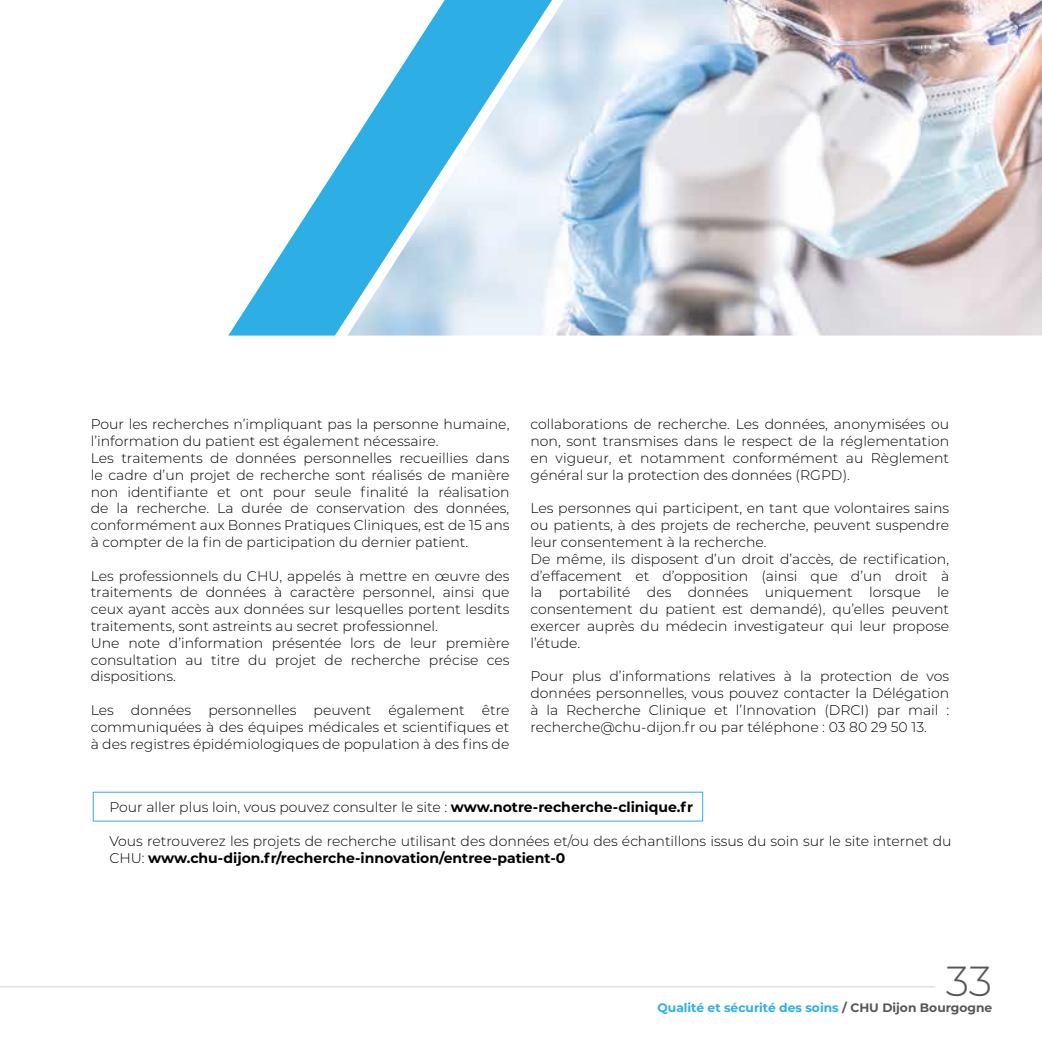
<style>
.page{position:relative;width:1042px;height:1042px;background:#fff}
.page>*{position:absolute;margin:0;border:0;box-sizing:border-box;transform-origin:0 0}
.t1{font:300 42px "Montserrat";color:#575756}
.t2{font:300 14px/16.8px "Montserrat";color:#000}
.t3{font:700 12.25px "Montserrat";color:#2dafe6}
.s1{font-weight:700}
.s2{color:#575756}
</style>
<div class="page">
<hr style="left:0;top:986px;width:935px;height:1px;background:#e3e3e3">
<svg style="left:228px;top:151px;width:119px;height:184px"></svg>
<img style="left:347px;top:0;width:695px;height:335px">
<p class="t2" style="left:91px;top:415px;width:420px">Pour les recherches n’impliquant pas la personne humaine, l’information du patient est également nécessaire.<br>Les traitements de données personnelles recueillies dans le cadre d’un projet de recherche sont réalisés de manière non identifiante et ont pour seule finalité la réalisation de la recherche. La durée de conservation des données, conformément aux Bonnes Pratiques Cliniques, est de 15 ans à compter de la fin de participation du dernier patient.</p>
<p class="t2" style="left:91px;top:567px;width:420px">Les professionnels du CHU, appelés à mettre en œuvre des traitements de données à caractère personnel, ainsi que ceux ayant accès aux données sur lesquelles portent lesdits traitements, sont astreints au secret professionnel.<br>Une note d’information présentée lors de leur première consultation au titre du projet de recherche précise ces dispositions.</p>
<p class="t2" style="left:91px;top:701px;width:420px;text-align:justify">Les données personnelles peuvent également être communiquées à des équipes médicales et scientifiques et à des registres épidémiologiques de population à des fins de</p>
<p class="t2" style="left:530px;top:415px;width:420px;text-align:justify">collaborations de recherche. Les données, anonymisées ou non, sont transmises dans le respect de la réglementation en vigueur, et notamment conformément au Règlement général sur la protection des données (RGPD).</p>
<p class="t2" style="left:530px;top:499px;width:420px">Les personnes qui participent, en tant que volontaires sains ou patients, à des projets de recherche, peuvent suspendre leur consentement à la recherche.<br>De même, ils disposent d’un droit d’accès, de rectification, d’effacement et d’opposition (ainsi que d’un droit à la portabilité des données uniquement lorsque le consentement du patient est demandé), qu’elles peuvent exercer auprès du médecin investigateur qui leur propose l’étude.</p>
<p class="t2" style="left:530px;top:667px;width:420px;text-align:justify">Pour plus d’informations relatives à la protection de vos données personnelles, vous pouvez contacter la Délégation à la Recherche Clinique et l’Innovation (DRCI) par mail : recherche@chu-dijon.fr ou par téléphone : 03 80 29 50 13.</p>
<p class="t2" style="left:109px;top:798px;width:585px">Pour aller plus loin, vous pouvez consulter le site : <span class="s1">www.notre-recherche-clinique.fr</span></p>
<p class="t2" style="left:109px;top:832px;width:844px">Vous retrouverez les projets de recherche utilisant des données et/ou des échantillons issus du soin sur le site internet du<br>CHU: <span class="s1">www.chu-dijon.fr/recherche-innovation/entree-patient-0</span></p>
<h1 class="t1" style="left:945px;top:952px;width:48px">33</h1>
<p class="t3" style="left:657px;top:999px;width:336px">Qualité et sécurité des soins <span class="s2">/ CHU Dijon Bourgogne</span></p>
</div>
